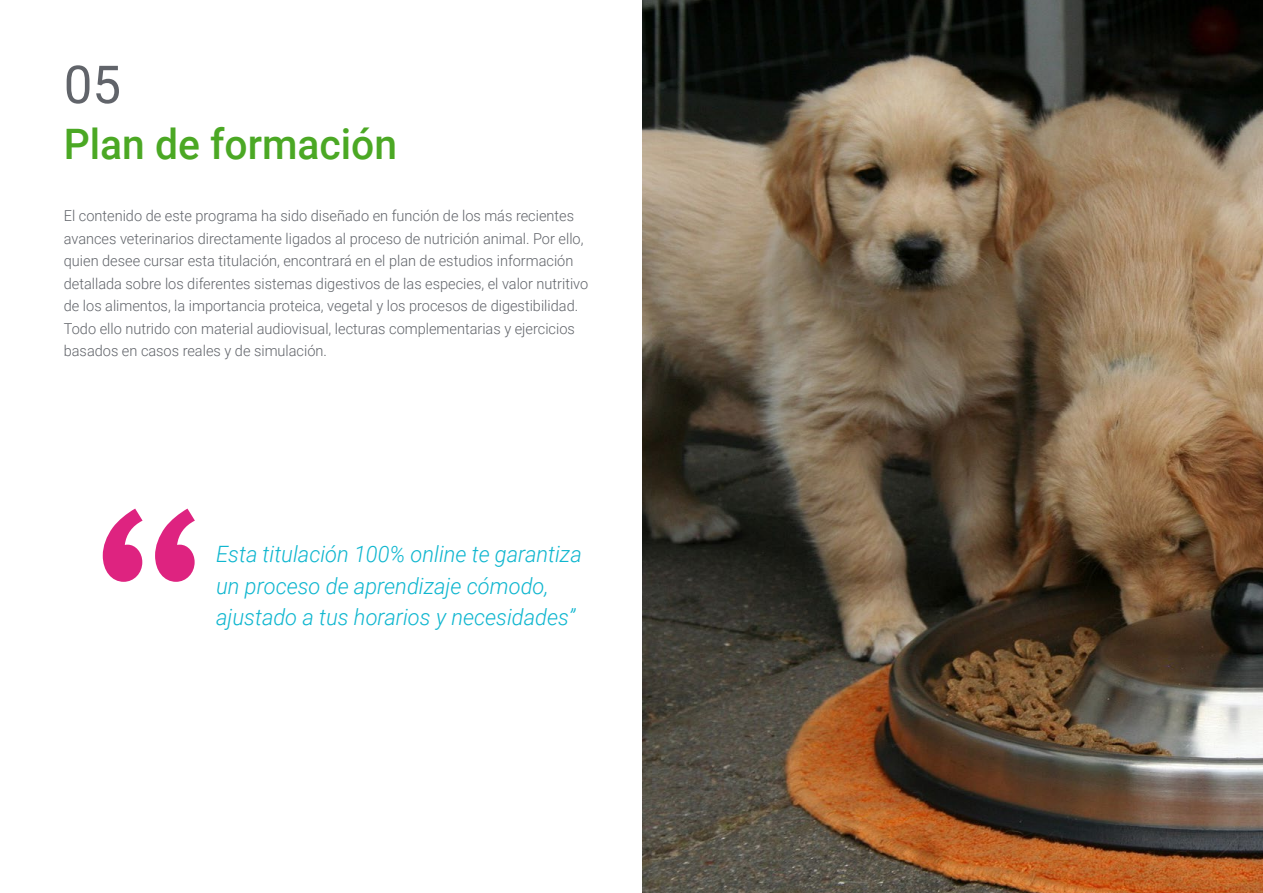
<style>
.page{position:relative;width:1263px;height:893px;background:#fff}
.page>*{position:absolute;margin:0;border:0;box-sizing:border-box;transform-origin:0 0}
.t1{font:52.5px "Roboto";color:#61646a}
.t2{font:500 42px "Roboto";color:#4ba824}
.t3{font:italic 300 22.5px/31.5px "Roboto";color:#0fb6cf}
.t4{font:300 15px/22.5px "Roboto";color:#61646a}
</style>
<div class="page">
<svg style="left:103px;top:509px;width:92px;height:73px"></svg>
<img style="left:642px;top:0;width:621px;height:893px">
<h1 class="t1" style="left:64px;top:48px;width:59px">05</h1>
<h2 class="t2" style="left:64px;top:115px;width:335px">Plan de formación</h2>
<p class="t4" style="left:64px;top:204px;width:526px">El contenido de este programa ha sido diseñado en función de los más recientes avances veterinarios directamente ligados al proceso de nutrición animal. Por ello, quien desee cursar esta titulación, encontrará en el plan de estudios información detallada sobre los diferentes sistemas digestivos de las especies, el valor nutritivo de los alimentos, la importancia proteica, vegetal y los procesos de digestibilidad.<br>Todo ello nutrido con material audiovisual, lecturas complementarias y ejercicios basados en casos reales y de simulación.</p>
<h3 class="t3" style="left:216px;top:537px;width:367px">Esta titulación 100% online te garantiza un proceso de aprendizaje cómodo, ajustado a tus horarios y necesidades”</h3>
</div>
